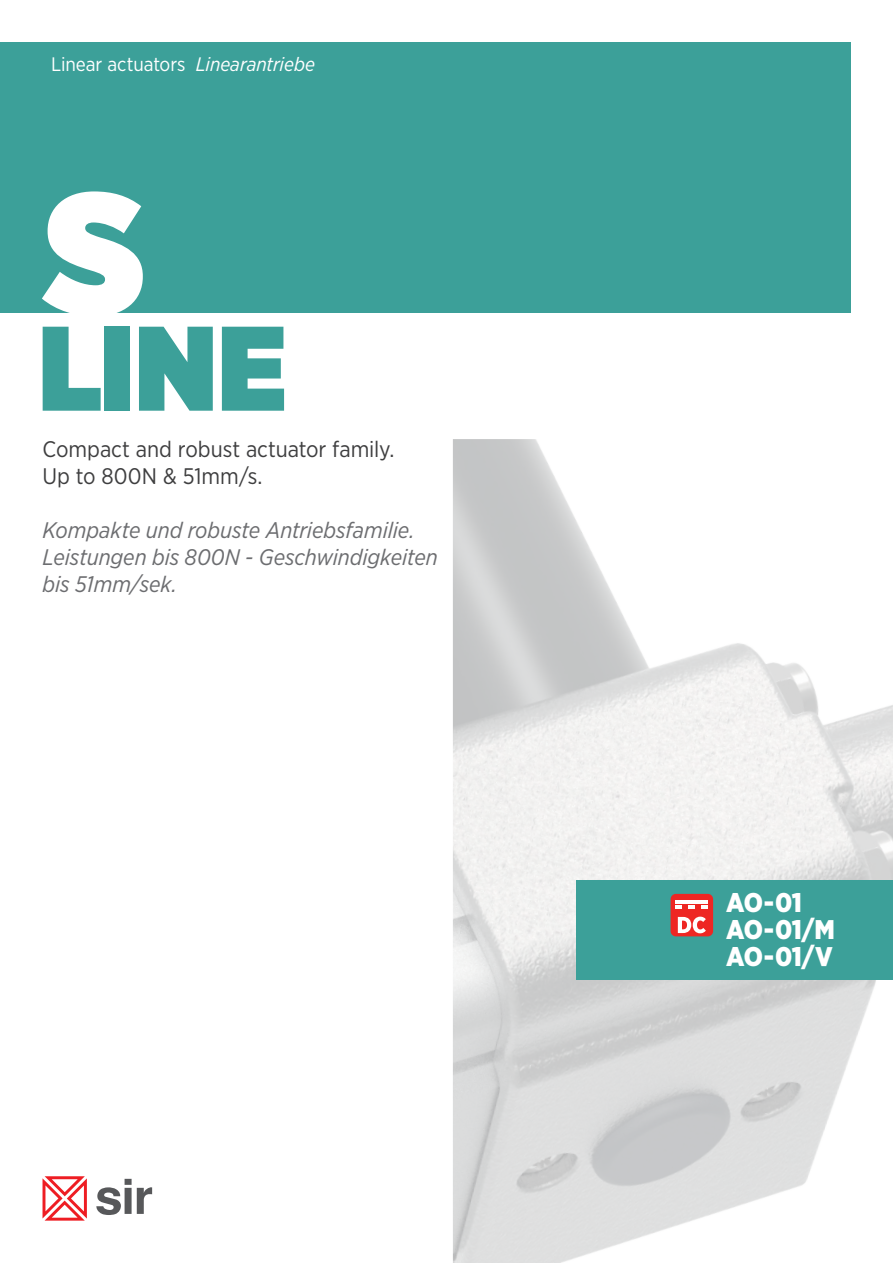
<style>
.page{position:relative;width:893px;height:1263px;background:#fff}
.page>*{position:absolute;margin:0;border:0;box-sizing:border-box;transform-origin:0 0}
.t1{font:900 172.5px "Gotham Narrow";color:#fff}
.t2{font:900 120px "Gotham Narrow";color:#3ca099}
.t3{font:900 27px/27px "Gotham Narrow";letter-spacing:-.02em;color:#fff}
.t4{font:italic 22.5px/27px "Gotham Narrow";letter-spacing:-.005em;color:#6c6d70}
.t5{font:22.5px/27px "Gotham Narrow";color:#3e3e3f}
.t6{font:19.5px "Gotham Narrow";letter-spacing:-.005em;color:#fff}
.s1{font-style:italic}
</style>
<div class="page">
<img style="left:453px;top:439px;width:440px;height:824px">
<div style="left:0;top:43px;width:850px;height:270px;background:#3ca099"></div>
<svg style="left:96px;top:1179px;width:56px;height:36px"></svg>
<svg style="left:43px;top:1176px;width:44px;height:44px"></svg>
<div style="left:577px;top:880px;width:316px;height:100px;background:#3ca099"></div>
<div style="left:671px;top:894px;width:42px;height:42px;background:#ee2623;border-radius:5px"></div>
<svg style="left:678px;top:917px;width:28px;height:16px"></svg>
<hr style="left:675px;top:900px;width:33px;height:3px;background:#fff">
<svg style="left:675px;top:905px;width:7px;height:3px"></svg>
<svg style="left:688px;top:905px;width:7px;height:3px"></svg>
<svg style="left:702px;top:905px;width:6px;height:3px"></svg>
<p class="t6" style="left:51px;top:52px;width:265px">Linear actuators <span class="s1">Linearantriebe</span></p>
<h1 class="t1" style="left:45px;top:137px;width:102px">S</h1>
<h2 class="t2" style="left:39px;top:287px;width:249px">LINE</h2>
<p class="t5" style="left:43px;top:435px;width:353px">Compact and robust actuator family.<br>Up to 800N &amp; 51mm/s.</p>
<p class="t4" style="left:43px;top:516px;width:397px">Kompakte und robuste Antriebsfamilie.<br>Leistungen bis 800N - Geschwindigkeiten bis 51mm/sek.</p>
<p class="t3" style="left:726px;top:889px;width:110px">AO-01<br>AO-01/M<br>AO-01/V</p>
</div>
